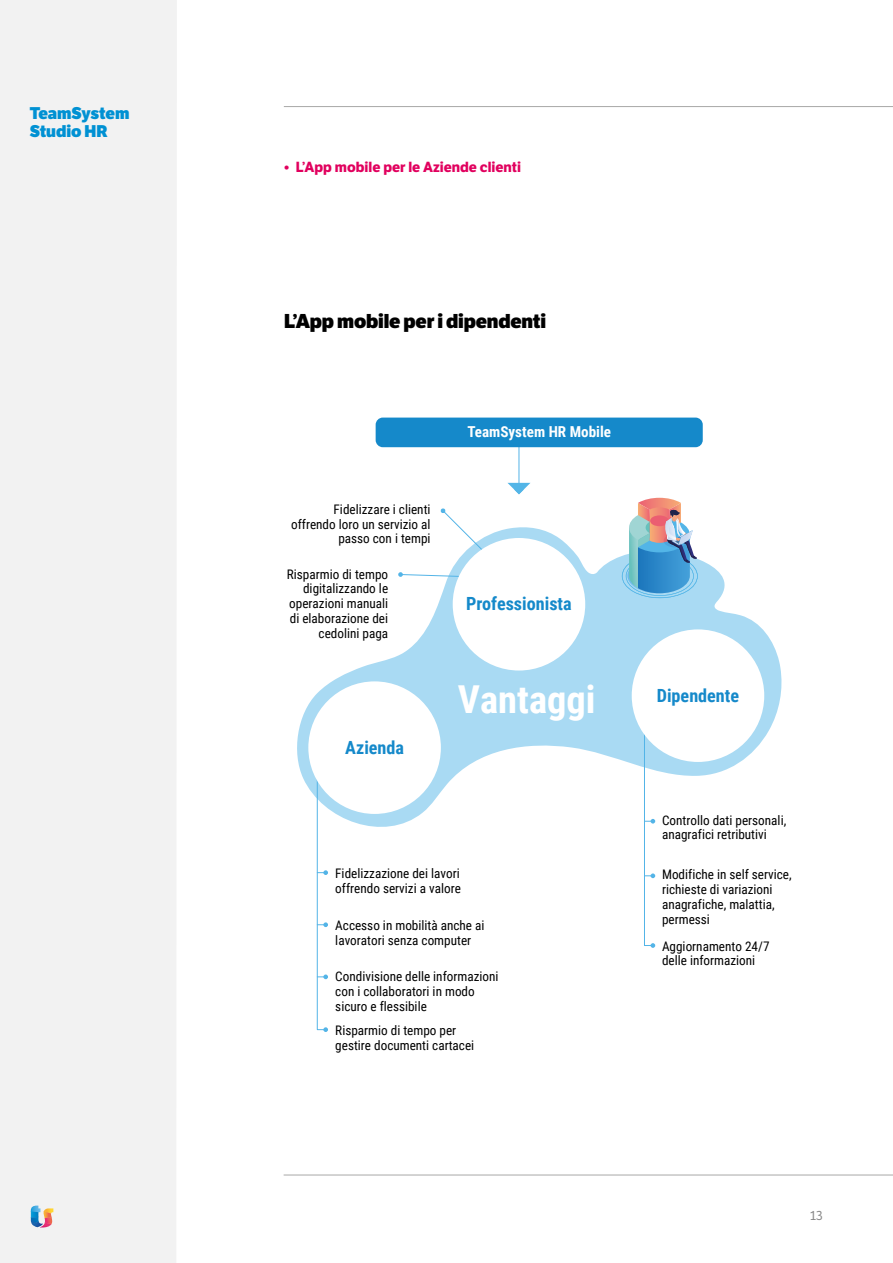
<style>
.page{position:relative;width:893px;height:1263px;background:#fff}
.page>*{position:absolute;margin:0;border:0;box-sizing:border-box;transform-origin:0 0}
.t1{font:700 38.55px "Roboto Condensed";color:#fff}
.t2{font:800 19.5px "LFT Etica";letter-spacing:-.01em;color:#000}
.t3{font:700 18.15px "Roboto Condensed";color:#1589ca}
.t4{font:800 16.5px/18px "LFT Etica";color:#0091d3}
.t5{font:700 15.15px "Roboto Condensed";color:#fff}
.t6{font:700 14.25px "LFT Etica";color:#e1005e}
.t7{font:13.2px/14.9px "Roboto Condensed";color:#000}
.t8{font:12.75px "LFT Etica";color:#878787}
</style>
<div class="page">
<div style="left:0;top:0;width:177px;height:1263px;background:#f2f2f2"></div>
<hr style="left:284px;top:106px;width:609px;height:1px;background:#a8a8a7">
<hr style="left:284px;top:1175px;width:609px;height:1px;background:#a8a8a7">
<svg style="left:297px;top:527px;width:484px;height:300px"></svg>
<svg style="left:622px;top:498px;width:76px;height:102px"></svg>
<hr style="left:519px;top:432px;width:1px;height:58px;background:#53b4e7">
<svg style="left:507px;top:483px;width:23px;height:11px"></svg>
<div style="left:376px;top:418px;width:327px;height:29px;background:#1589ca;border-radius:7px"></div>
<svg style="left:316px;top:780px;width:12px;height:252px"></svg>
<svg style="left:644px;top:734px;width:11px;height:214px"></svg>
<svg style="left:398px;top:508px;width:113px;height:71px"></svg>
<div style="left:308px;top:681px;width:133px;height:133px;background:#fff;border-radius:50%"></div>
<div style="left:632px;top:629px;width:132px;height:133px;background:#fff;border-radius:50%"></div>
<div style="left:453px;top:538px;width:132px;height:132px;background:#fff;border-radius:50%"></div>
<svg style="left:31px;top:1205px;width:22px;height:22px"></svg>
<p class="t4" style="left:30px;top:105px;width:101px">TeamSystem<br>Studio HR</p>
<p class="t6" style="left:283px;top:158px;width:239px">• L’App mobile per le Aziende clienti</p>
<h2 class="t2" style="left:284px;top:309px;width:264px">L’App mobile per i dipendenti</h2>
<p class="t7" style="left:291px;top:501px;width:141px;text-align:right">Fidelizzare i clienti offrendo loro un servizio al passo con i tempi</p>
<p class="t7" style="left:287px;top:566px;width:103px;text-align:right">Risparmio di tempo digitalizzando le operazioni manuali di elaborazione dei cedolini paga</p>
<h3 class="t3" style="left:345px;top:735px;width:60px">Azienda</h3>
<p class="t5" style="left:467px;top:421px;width:145px">TeamSystem HR Mobile</p>
<h3 class="t3" style="left:466px;top:591px;width:107px">Professionista</h3>
<h1 class="t1" style="left:458px;top:672px;width:139px">Vantaggi</h1>
<p class="t7" style="left:335px;top:865px;width:127px">Fidelizzazione dei lavori offrendo servizi a valore</p>
<p class="t7" style="left:335px;top:918px;width:151px">Accesso in mobilità anche ai lavoratori senza computer</p>
<p class="t7" style="left:335px;top:969px;width:165px">Condivisione delle informazioni con i collaboratori in modo sicuro e flessibile</p>
<p class="t7" style="left:335px;top:1023px;width:140px">Risparmio di tempo per gestire documenti cartacei</p>
<h3 class="t3" style="left:657px;top:683px;width:84px">Dipendente</h3>
<p class="t7" style="left:662px;top:812px;width:126px">Controllo dati personali, anagrafici retributivi</p>
<p class="t7" style="left:662px;top:867px;width:131px">Modifiche in self service, richieste di variazioni anagrafiche, malattia, permessi</p>
<p class="t7" style="left:662px;top:938px;width:109px">Aggiornamento 24/7 delle informazioni</p>
<p class="t8" style="left:810px;top:1208px;width:14px">13</p>
</div>
